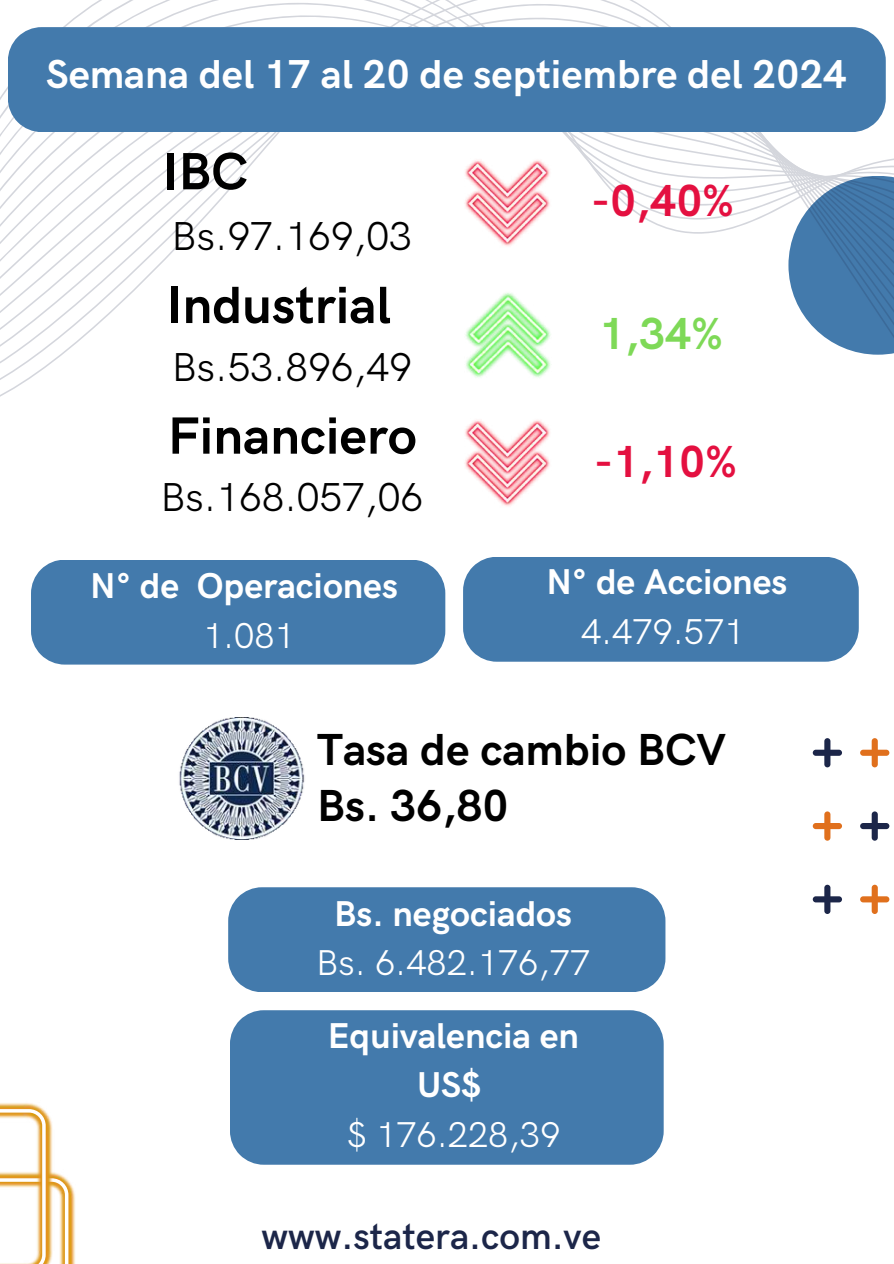
<style>
.page{position:relative;width:894px;height:1264px;background:#fff}
.page>*{position:absolute;margin:0;border:0;box-sizing:border-box;transform-origin:0 0}
.t1{font:700 52.5px "HK Grotesk Pro";color:#000}
.t2{font:700 45px/56.1px "HK Grotesk Pro";color:#000}
.t3{font:700 45px "HK Grotesk Pro";color:#e41040}
.t4{font:700 45px "HK Grotesk Pro";color:#7ed957}
.t5{font:40.5px "HK Grotesk Pro";color:#000}
.t6{font:700 40.5px "HK Grotesk Pro";color:#fff}
.t7{font:600 37.5px "HK Grotesk";color:#1c2649}
.t8{font:700 36px/49.5px "HK Grotesk Pro";color:#fff;text-align:center}
.t9{font:36px "HK Grotesk Pro";color:#fff}
</style>
<div class="page">
<svg style="left:812px;top:884px;width:29px;height:30px"></svg>
<svg style="left:812px;top:811px;width:29px;height:29px"></svg>
<svg style="left:812px;top:738px;width:29px;height:29px"></svg>
<svg style="left:860px;top:884px;width:29px;height:30px"></svg>
<svg style="left:860px;top:811px;width:29px;height:29px"></svg>
<svg style="left:860px;top:738px;width:29px;height:29px"></svg>
<svg style="left:0;top:0;width:893px;height:397px"></svg>
<div style="left:8px;top:27px;width:877px;height:105px;background:#437aac"></div>
<div style="left:31px;top:560px;width:414px;height:104px;background:#437aac"></div>
<div style="left:463px;top:557px;width:395px;height:104px;background:#437aac"></div>
<img style="left:179px;top:717px;width:126px;height:122px">
<img style="left:68px;top:1180px;width:7px;height:83px">
<img style="left:0;top:1103px;width:43px;height:6px">
<svg style="left:0;top:1109px;width:68px;height:154px"></svg>
<div style="left:228px;top:887px;width:437px;height:105px;background:#437aac"></div>
<div style="left:230px;top:1010px;width:433px;height:154px;background:#437aac"></div>
<img style="left:464px;top:291px;width:87px;height:88px">
<img style="left:463px;top:158px;width:88px;height:89px">
<img style="left:465px;top:420px;width:85px;height:86px">
<p class="t6" style="left:46px;top:51px;width:801px">Semana del 17 al 20 de septiembre del 2024</p>
<h1 class="t1" style="left:163px;top:142px;width:87px">IBC</h1>
<p class="t5" style="left:172px;top:213px;width:241px">Bs.97.169,03</p>
<h1 class="t1" style="left:166px;top:276px;width:226px">Industrial</h1>
<p class="t5" style="left:172px;top:344px;width:241px">Bs.53.896,49</p>
<h1 class="t1" style="left:168px;top:406px;width:250px">Financiero</h1>
<p class="t5" style="left:160px;top:474px;width:264px">Bs.168.057,06</p>
<p class="t8" style="left:90px;top:562px;width:309px">N° de Operaciones</p>
<p class="t9" style="left:203px;top:615px;width:93px">1.081</p>
<p class="t3" style="left:591px;top:176px;width:144px">-0,40%</p>
<p class="t4" style="left:599px;top:308px;width:125px">1,34%</p>
<p class="t3" style="left:594px;top:436px;width:144px">-1,10%</p>
<p class="t8" style="left:546px;top:558px;width:242px">N° de Acciones</p>
<p class="t9" style="left:581px;top:611px;width:165px">4.479.571</p>
<p class="t2" style="left:317px;top:723px;width:410px">Tasa de cambio BCV<br>Bs. 36,80</p>
<p class="t8" style="left:334px;top:890px;width:239px">Bs. negociados</p>
<p class="t9" style="left:316px;top:943px;width:275px">Bs. 6.482.176,77</p>
<p class="t8" style="left:328px;top:1012px;width:252px">Equivalencia en<br>US$</p>
<p class="t9" style="left:347px;top:1114px;width:215px">$ 176.228,39</p>
<p class="t7" style="left:261px;top:1214px;width:341px">www.statera.com.ve</p>
</div>
